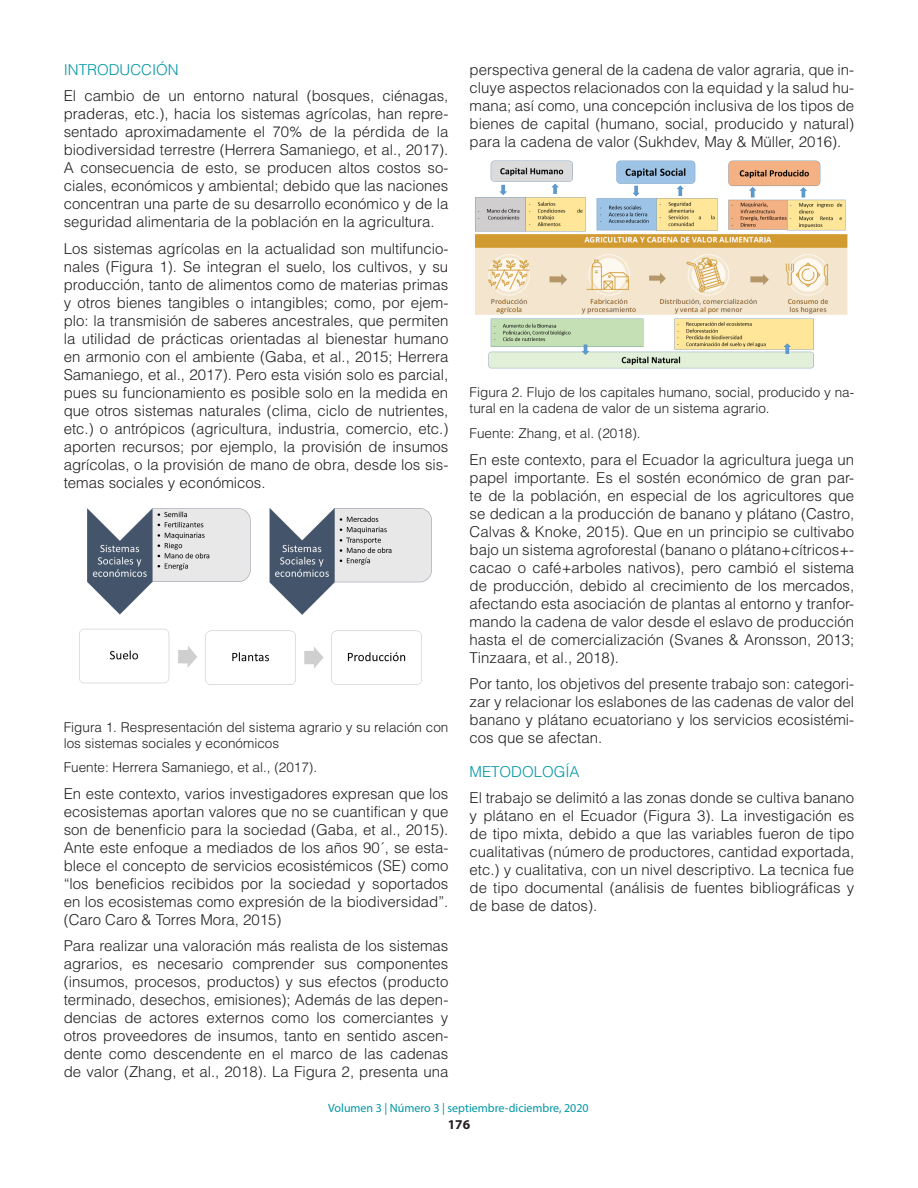
<style>
.page{position:relative;width:918px;height:1188px;background:#fff}
.page>*{position:absolute;margin:0;border:0;box-sizing:border-box;transform-origin:0 0}
.TEXTO{font:300 15px/18px "Helvetica LT Std";color:#231f20;text-align:justify}
.TITULOS_AZUL{font:300 15px "Helvetica LT Std";color:#0096a5}
.pie_de_foto{font:300 13.5px/16.2px "Helvetica LT Std";color:#231f20}
.t1{font:700 13.5px "Myriad Pro";color:#231f20}
.t2{font:12px "Myriad Pro";color:#0096a5}
</style>
<div class="page">
<img style="left:79px;top:508px;width:353px;height:177px">
<img style="left:475px;top:160px;width:373px;height:209px">
<p class="TITULOS_AZUL" style="left:64px;top:60px;width:117px">INTRODUCCIÓN</p>
<p class="TEXTO" style="left:64px;top:87px;width:386px">El cambio de un entorno natural (bosques, ciénagas, praderas, etc.), hacia los sistemas agrícolas, han repre&shy;sentado aproximadamente el 70% de la pérdida de la biodiversidad terrestre (Herrera Samaniego, et al., 2017).<br>A consecuencia de esto, se producen altos costos so&shy;ciales, económicos y ambiental; debido que las naciones concentran una parte de su desarrollo económico y de la seguridad alimentaria de la población en la agricultura.</p>
<p class="TEXTO" style="left:64px;top:239px;width:386px">Los sistemas agrícolas en la actualidad son multifuncio&shy;nales (Figura 1). Se integran el suelo, los cultivos, y su producción, tanto de alimentos como de materias primas y otros bienes tangibles o intangibles; como, por ejem&shy;plo: la transmisión de saberes ancestrales, que permiten la utilidad de prácticas orientadas al bienestar humano en armonio con el ambiente (Gaba, et al., 2015; Herrera Samaniego, et al., 2017). Pero esta visión solo es parcial, pues su funcionamiento es posible solo en la medida en que otros sistemas naturales (clima, ciclo de nutrientes, etc.) o antrópicos (agricultura, industria, comercio, etc.) aporten recursos; por ejemplo, la provisión de insumos agrícolas, o la provisión de mano de obra, desde los sis&shy;temas sociales y económicos.</p>
<p class="pie_de_foto" style="left:64px;top:719px;width:386px">Figura 1. Respresentación del sistema agrario y su relación con los sistemas sociales y económicos</p>
<p class="pie_de_foto" style="left:64px;top:759px;width:255px">Fuente: Herrera Samaniego, et al., (2017).</p>
<p class="TEXTO" style="left:64px;top:785px;width:386px">En este contexto, varios investigadores expresan que los ecosistemas aportan valores que no se cuantifican y que son de benenficio para la sociedad (Gaba, et al., 2015).<br>Ante este enfoque a mediados de los años 90´, se esta&shy;blece el concepto de servicios ecosistémicos (SE) como “los beneficios recibidos por la sociedad y soportados en los ecosistemas como expresión de la biodiversidad”. (Caro Caro &amp; Torres Mora, 2015)</p>
<p class="TEXTO" style="left:64px;top:937px;width:386px">Para realizar una valoración más realista de los sistemas agrarios, es necesario comprender sus componentes (insumos, procesos, productos) y sus efectos (producto terminado, desechos, emisiones); Además de las depen&shy;dencias de actores externos como los comerciantes y otros proveedores de insumos, tanto en sentido ascen&shy;dente como descendente en el marco de las cadenas de valor (Zhang, et al., 2018). La Figura 2, presenta una</p>
<p class="TEXTO" style="left:470px;top:60px;width:386px">perspectiva general de la cadena de valor agraria, que in&shy;cluye aspectos relacionados con la equidad y la salud hu&shy;mana; así como, una concepción inclusiva de los tipos de bienes de capital (humano, social, producido y natural) para la cadena de valor (Sukhdev, May &amp; Müller, 2016).</p>
<p class="pie_de_foto" style="left:470px;top:384px;width:386px">Figura 2. Flujo de los capitales humano, social, producido y na&shy;tural en la cadena de valor de un sistema agrario.</p>
<p class="pie_de_foto" style="left:470px;top:425px;width:173px">Fuente: Zhang, et al. (2018).</p>
<p class="TEXTO" style="left:470px;top:450px;width:386px">En este contexto, para el Ecuador la agricultura juega un papel importante. Es el sostén económico de gran par&shy;te de la población, en especial de los agricultores que se dedican a la producción de banano y plátano (Castro, Calvas &amp; Knoke, 2015). Que en un principio se cultivabo bajo un sistema agroforestal (banano o plátano+cítricos+- cacao o café+arboles nativos), pero cambió el sistema de producción, debido al crecimiento de los mercados, afectando esta asociación de plantas al entorno y tranfor&shy;mando la cadena de valor desde el eslavo de producción hasta el de comercialización (Svanes &amp; Aronsson, 2013; Tinzaara, et al., 2018).</p>
<p class="TEXTO" style="left:470px;top:675px;width:386px">Por tanto, los objetivos del presente trabajo son: categori&shy;zar y relacionar los eslabones de las cadenas de valor del banano y plátano ecuatoriano y los servicios ecosistémi&shy;cos que se afectan.</p>
<p class="TITULOS_AZUL" style="left:470px;top:762px;width:112px">METODOLOGÍA</p>
<p class="TEXTO" style="left:470px;top:789px;width:386px">El trabajo se delimitó a las zonas donde se cultiva banano y plátano en el Ecuador (Figura 3). La investigación es de tipo mixta, debido a que las variables fueron de tipo cualitativas (número de productores, cantidad exportada, etc.) y cualitativa, con un nivel descriptivo. La tecnica fue de tipo documental (análisis de fuentes bibliográficas y de base de datos).</p>
<p class="t2" style="left:328px;top:1101px;width:262px">Volumen 3 | Número 3 | septiembre-diciembre, 2020</p>
<p class="t1" style="left:448px;top:1116px;width:24px">176</p>
</div>
